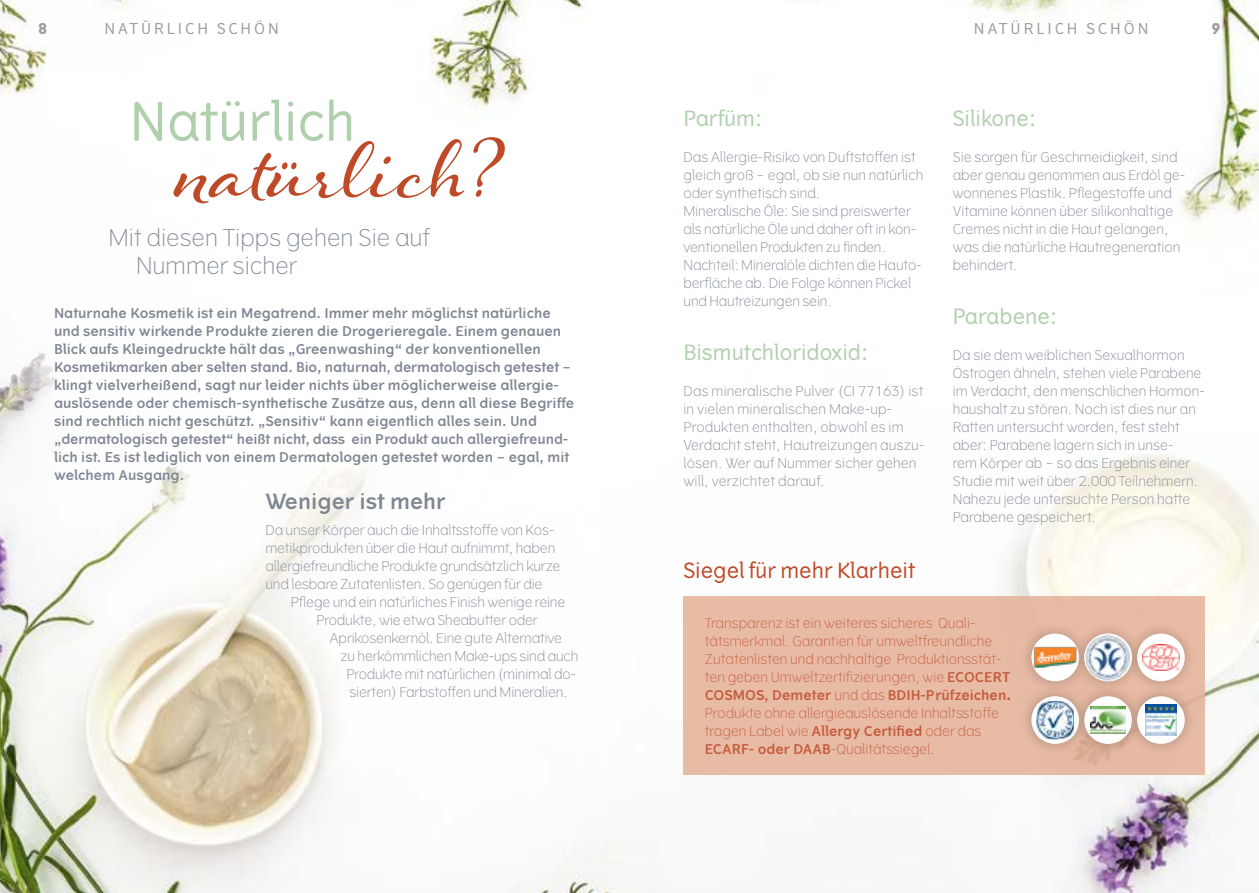
<style>
.page{position:relative;width:1259px;height:893px;background:#fff}
.page>*{position:absolute;margin:0;border:0;box-sizing:border-box;transform-origin:0 0}
.t1{font:138.3px "Hummingbird";color:#bf4a27}
.t2{font:52.5px "Vertigo";color:#b0cfac}
.t3{font:300 23.1px/27.6px "Vertigo";color:#7f8793}
.t4{font:21px "Vertigo";color:#b0cfac}
.t5{font:21px "Vertigo";color:#bf4a27}
.t6{font:600 21px "Vertigo";color:#7f8793}
.t7{font:15px "Vertigo";letter-spacing:.2em;color:#9d9d9c}
.t8{font:700 15px "Vertigo";color:#9d9d9c}
.t9{font:300 13.5px/18px "Vertigo";color:#7f8793}
.t10{font:600 13.5px/18px "Vertigo";color:#7f8793}
.t11{font:300 13.5px/18px "Vertigo";color:#bf4a27}
.s1{font-weight:600}
.s2{font-weight:700}
</style>
<div class="page">
<img style="left:0;top:0;width:1259px;height:893px">
<svg style="left:0;top:275px;width:159px;height:192px"></svg>
<div style="left:102px;top:394px;width:192px;height:192px;background:#fff;border-radius:50%"></div>
<div style="left:683px;top:596px;width:522px;height:179px;background:#e8bba5"></div>
<div style="left:1125px;top:622px;width:72px;height:72px;background:#000;opacity:.25"></div>
<div style="left:1137px;top:634px;width:47px;height:47px;background:#fff;border-radius:50%"></div>
<img style="left:1144px;top:645px;width:35px;height:25px">
<div style="left:1019px;top:622px;width:72px;height:72px;background:#000;opacity:.25"></div>
<div style="left:1031px;top:634px;width:48px;height:47px;background:#fff;border-radius:50%"></div>
<img style="left:1033px;top:647px;width:39px;height:21px">
<div style="left:1072px;top:622px;width:72px;height:72px;background:#000;opacity:.25"></div>
<img style="left:1084px;top:634px;width:48px;height:47px;border-radius:24px">
<div style="left:1019px;top:684px;width:72px;height:72px;background:#000;opacity:.25"></div>
<svg style="left:1031px;top:696px;width:48px;height:48px"></svg>
<img style="left:1036px;top:701px;width:36px;height:38px">
<div style="left:1072px;top:684px;width:72px;height:72px;background:#000;opacity:.25"></div>
<svg style="left:1084px;top:696px;width:48px;height:48px"></svg>
<img style="left:1090px;top:707px;width:35px;height:26px">
<div style="left:1125px;top:684px;width:72px;height:72px;background:#000;opacity:.25"></div>
<svg style="left:1137px;top:696px;width:47px;height:48px"></svg>
<img style="left:1145px;top:705px;width:31px;height:30px">
<p class="t8" style="left:38px;top:20px;width:11px">8</p>
<p class="t7" style="left:104px;top:20px;width:176px">NATÜRLICH SCHÖN</p>
<p class="t7" style="left:974px;top:20px;width:176px">NATÜRLICH SCHÖN</p>
<p class="t8" style="left:1211px;top:20px;width:11px">9</p>
<h2 class="t2" style="left:129px;top:91px;width:228px">Natürlich</h2>
<h1 class="t1" style="left:174px;top:68px;width:333px">natürlich?</h1>
<h3 class="t3" style="left:136px;top:224px;width:295px;text-indent:-28px">Mit diesen Tipps gehen Sie auf<br>Nummer sicher</h3>
<p class="t10" style="left:54px;top:305px;width:522px">Naturnahe Kosmetik ist ein Megatrend. Immer mehr möglichst natürliche und sensitiv wirkende Produkte zieren die Drogerieregale. Einem genauen Blick aufs Kleingedruckte hält das „Greenwashing“ der konventionellen Kosmetikmarken aber selten stand. Bio, naturnah, dermatologisch getestet – klingt vielverheißend, sagt nur leider nichts über möglicherweise allergie&shy;auslösende oder chemisch-synthetische Zusätze aus, denn all diese Begriffe sind rechtlich nicht geschützt. „Sensitiv“ kann eigentlich alles sein. Und „dermatologisch getestet“ heißt nicht, dass ein Produkt auch allergiefreund&shy;lich ist. Es ist lediglich von einem Dermatologen getestet worden – egal, mit welchem Ausgang.</p>
<h3 class="t6" style="left:265px;top:489px;width:182px">Weniger ist mehr</h3>
<p class="t9" style="left:265px;top:521px;width:296px">Da unser Körper auch die Inhaltsstoffe von Kos&shy;metikprodukten über die Haut aufnimmt, haben allergiefreundliche Produkte grundsätzlich kurze und lesbare Zutatenlisten. So genügen für die</p>
<p class="t9" style="left:291px;top:593px;width:276px;text-align:center">Pflege und ein natürliches Finish wenige reine<br>Produkte, wie etwa Sheabutter oder</p>
<p class="t9" style="left:330px;top:629px;width:234px">Aprikosenkernöl. Eine gute Alternative</p>
<p class="t9" style="left:340px;top:647px;width:239px">zu herkömmlichen Make-ups sind auch</p>
<p class="t9" style="left:346px;top:665px;width:231px">Produkte mit natürlichen (minimal do-</p>
<p class="t9" style="left:349px;top:683px;width:220px">sierten) Farbstoffen und Mineralien.</p>
<h3 class="t4" style="left:683px;top:106px;width:80px">Parfüm:</h3>
<p class="t9" style="left:683px;top:148px;width:241px">Das Allergie-Risiko von Duftstoffen ist gleich groß – egal, ob sie nun natürlich oder synthetisch sind.<br>Mineralische Öle: Sie sind preiswerter als natürliche Öle und daher oft in kon&shy;ventionellen Produkten zu finden.<br>Nachteil: Mineralöle dichten die Hauto&shy;berfläche ab. Die Folge können Pickel und Hautreizungen sein.</p>
<h3 class="t4" style="left:683px;top:340px;width:186px">Bismutchloridoxid:</h3>
<p class="t9" style="left:683px;top:382px;width:242px">Das mineralische Pulver (CI 77163) ist in vielen mineralischen Make-up-Produkten enthalten, obwohl es im Verdacht steht, Hautreizungen auszu&shy;lösen. Wer auf Nummer sicher gehen will, verzichtet darauf.</p>
<h3 class="t5" style="left:683px;top:558px;width:233px">Siegel für mehr Klarheit</h3>
<h3 class="t4" style="left:952px;top:106px;width:85px">Silikone:</h3>
<p class="t9" style="left:952px;top:148px;width:234px">Sie sorgen für Geschmeidigkeit, sind aber genau genommen aus Erdöl ge&shy;wonnenes Plastik. Pflegestoffe und<br>Vitamine können über silikonhaltige<br>Cremes nicht in die Haut gelangen, was die natürliche Hautregeneration behindert.</p>
<h3 class="t4" style="left:952px;top:304px;width:106px">Parabene:</h3>
<p class="t9" style="left:952px;top:346px;width:254px">Da sie dem weiblichen Sexualhormon Östrogen ähneln, stehen viele Parabene im Verdacht, den menschlichen Hormon&shy;haushalt zu stören. Noch ist dies nur an Ratten untersucht worden, fest steht aber: Parabene lagern sich in unse-<br>rem Körper ab – so das Ergebnis einer Studie mit weit über 2.000 Teilnehmern.<br>Nahezu jede untersuchte Person hatte Parabene gespeichert.</p>
<p class="t11" style="left:705px;top:614px;width:308px">Transparenz ist ein weiteres sicheres Quali&shy;tätsmerkmal. Garantien für umweltfreundliche Zutatenlisten und nachhaltige Produktionsstät&shy;ten geben Umweltzertifizierungen, wie <span class="s1">ECOCERT COSMOS, Demeter</span> und das <span class="s1">BDIH-Prüfzeichen</span><span class="s2">.<br></span>Produkte ohne allergieauslösende Inhaltsstoffe tragen Label wie <span class="s1">Allergy Certified</span> oder das <span class="s1">ECARF- oder DAAB</span>-Qualitätssiegel.</p>
</div>
